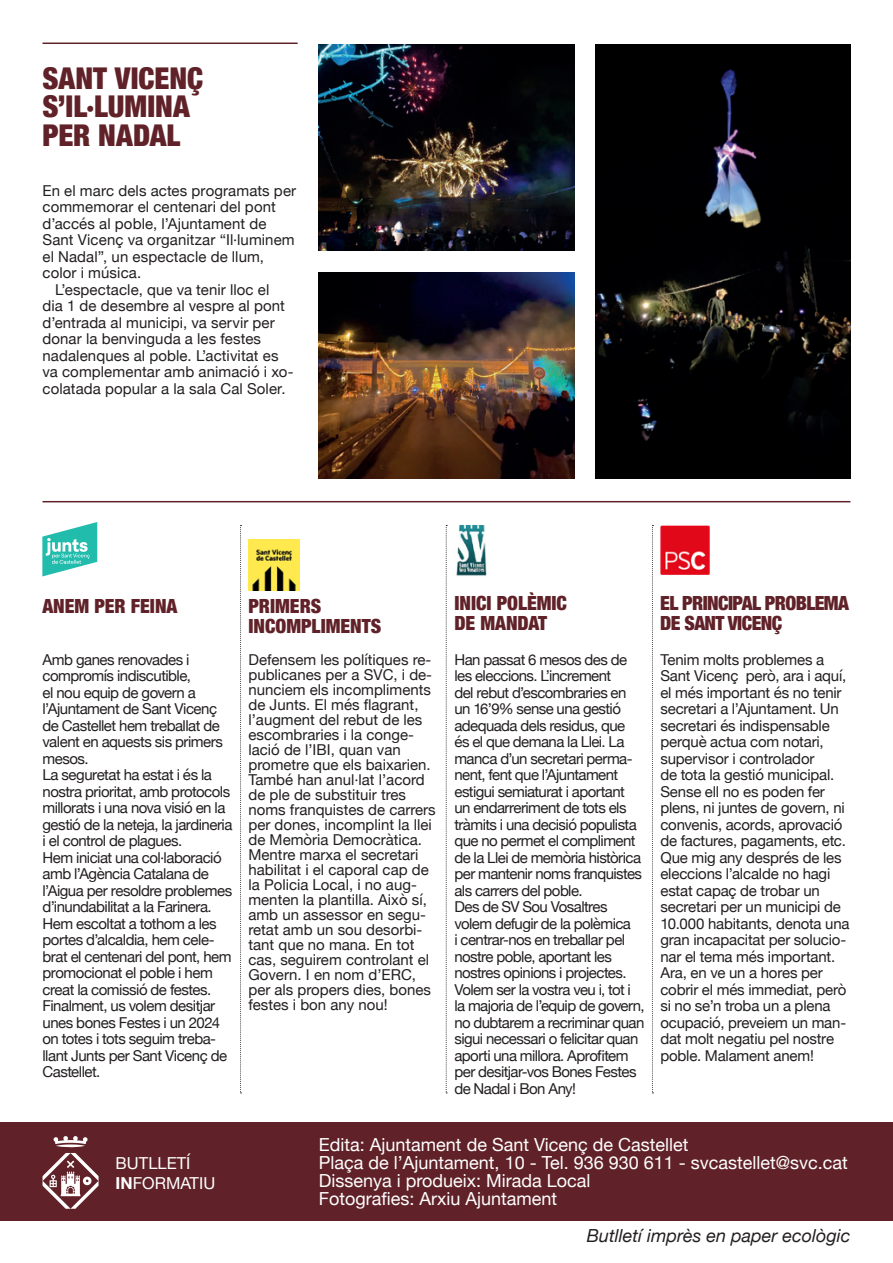
<style>
.page{position:relative;width:893px;height:1263px;background:#fff}
.page>*{position:absolute;margin:0;border:0;box-sizing:border-box;transform-origin:0 0}
.t1{font:900 condensed 30px/28.5px "Helvetica Neue";color:#602228}
.t2{font:900 condensed 19.5px/19.5px "Helvetica Neue";color:#602228}
.t3{font:900 condensed 19.5px/19.5px "Helvetica Neue";letter-spacing:-.03em;color:#602228}
.t4{font:18px/18px "Helvetica Neue";color:#fff}
.t5{font:italic 18px "Helvetica Neue";color:#231f20}
.t6{font:16.5px/19.8px "Helvetica Neue";color:#fff}
.t7{font:15px/16.5px "Helvetica Neue";letter-spacing:-.015em;color:#231f20}
.t8{font:15px/16.5px "Helvetica Neue";letter-spacing:-.04em;color:#231f20}
.t9{font:15px/16.5px "Helvetica Neue";letter-spacing:-.035em;color:#231f20}
.t10{font:15px "Helvetica Neue";letter-spacing:.005em;color:#231f20}
.t11{font:15px "Helvetica Neue";letter-spacing:.01em;color:#231f20}
.s1{font-weight:700}
</style>
<div class="page">
<div style="left:0;top:1122px;width:893px;height:98px;background:#602228"></div>
<svg style="left:53px;top:1136px;width:35px;height:11px"></svg>
<svg style="left:43px;top:1153px;width:56px;height:56px"></svg>
<hr style="left:43px;top:501px;width:807px;height:1px;background:#602228">
<hr style="left:43px;top:43px;width:255px;height:1px;background:#602228">
<img style="left:319px;top:44px;width:255px;height:207px">
<img style="left:595px;top:44px;width:255px;height:435px">
<img style="left:319px;top:272px;width:255px;height:207px">
<svg style="left:42px;top:522px;width:55px;height:54px"></svg>
<img style="left:248px;top:539px;width:51px;height:51px">
<img style="left:456px;top:525px;width:31px;height:51px">
<img style="left:660px;top:525px;width:50px;height:49px">
<svg style="left:240px;top:525px;width:2px;height:568px"></svg>
<svg style="left:446px;top:525px;width:1px;height:568px"></svg>
<svg style="left:652px;top:525px;width:1px;height:568px"></svg>
<h1 class="t1" style="left:43px;top:62px;width:162px">SANT VICENÇ<br>S’IL·LUMINA<br>PER NADAL</h1>
<p class="t11" style="left:43px;top:180px;width:255px">En el marc dels actes programats per</p>
<p class="t11" style="left:43px;top:196px;width:235px">commemorar el centenari del pont</p>
<p class="t10" style="left:43px;top:213px;width:225px">d’accés al poble, l’Ajuntament de</p>
<p class="t11" style="left:43px;top:229px;width:254px">Sant Vicenç va organitzar “Il·luminem</p>
<p class="t10" style="left:43px;top:246px;width:223px">el Nadal”, un espectacle de llum,</p>
<p class="t11" style="left:43px;top:262px;width:100px">color i música.</p>
<p class="t10" style="left:55px;top:279px;width:216px">L’espectacle, que va tenir lloc el</p>
<p class="t10" style="left:43px;top:295px;width:244px">dia 1 de desembre al vespre al pont</p>
<p class="t10" style="left:43px;top:312px;width:234px">d’entrada al municipi, va servir per</p>
<p class="t10" style="left:43px;top:328px;width:220px">donar la benvinguda a les festes</p>
<p class="t10" style="left:43px;top:345px;width:238px">nadalenques al poble. L’activitat es</p>
<p class="t10" style="left:43px;top:361px;width:253px">va complementar amb animació i xo-</p>
<p class="t10" style="left:43px;top:378px;width:245px">colatada popular a la sala Cal Soler.</p>
<h2 class="t2" style="left:42px;top:595px;width:137px">ANEM PER FEINA</h2>
<h2 class="t2" style="left:248px;top:595px;width:134px">PRIMERS<br>INCOMPLIMENTS</h2>
<h2 class="t2" style="left:454px;top:592px;width:114px">INICI POLÈMIC<br>DE MANDAT</h2>
<h2 class="t3" style="left:660px;top:592px;width:190px">EL PRINCIPAL PROBLEMA<br>DE SANT VICENÇ</h2>
<p class="t9" style="left:43px;top:652px;width:191px">Amb ganes renovades i compromís indiscutible,<br>el nou equip de govern a l’Ajuntament de Sant Vicenç de Castellet hem treballat de valent en aquests sis primers mesos.<br>La seguretat ha estat i és la nostra prioritat, amb protocols millorats i una nova visió en la gestió de la neteja, la jardineria i el control de plagues.<br>Hem iniciat una col·laboració amb l’Agència Catalana de l’Aigua per resoldre problemes d’inundabilitat a la Farinera.<br>Hem escoltat a tothom a les portes d’alcaldia, hem cele&shy;brat el centenari del pont, hem promocionat el poble i hem creat la comissió de festes.<br>Finalment, us volem desitjar unes bones Festes i un 2024 on totes i tots seguim treba&shy;llant Junts per Sant Vicenç de<br>Castellet.</p>
<p class="t7" style="left:248px;top:653px;width:189px;line-height:15px">Defensem les polítiques re&shy;publicanes per a SVC, i de&shy;nunciem els incompliments de Junts. El més flagrant, l’augment del rebut de les escombraries i la conge&shy;lació de l’IBI, quan van prometre que els baixarien.<br>També han anul·lat l’acord de ple de substituir tres noms franquistes de carrers per dones, incomplint la llei de Memòria Democràtica.<br>Mentre marxa el secretari habilitat i el caporal cap de la Policia Local, i no aug&shy;menten la plantilla. Això sí, amb un assessor en segu&shy;retat amb un sou desorbi&shy;tant que no mana. En tot cas, seguirem controlant el<br>Govern. I en nom d’ERC, per als propers dies, bones festes i bon any nou!</p>
<p class="t8" style="left:454px;top:652px;width:192px">Han passat 6 mesos des de les eleccions. L’increment<br>del rebut d’escombraries en un 16’9% sense una gestió adequada dels residus, que<br>és el que demana la Llei. La manca d’un secretari perma&shy;nent, fent que l’Ajuntament estigui semiaturat i aportant un endarreriment de tots els tràmits i una decisió populista que no permet el compliment de la Llei de memòria històrica per mantenir noms franquistes als carrers del poble.<br>Des de SV Sou Vosaltres volem defugir de la polèmica<br>i centrar-nos en treballar pel nostre poble, aportant les nostres opinions i projectes.<br>Volem ser la vostra veu i, tot i la majoria de l’equip de govern, no dubtarem a recriminar quan sigui necessari o felicitar quan aporti una millora. Aprofitem per desitjar-vos Bones Festes de Nadal i Bon Any!</p>
<p class="t7" style="left:660px;top:652px;width:191px">Tenim molts problemes a<br>Sant Vicenç però, ara i aquí, el més important és no tenir secretari a l’Ajuntament. Un secretari és indispensable perquè actua com notari, supervisor i controlador<br>de tota la gestió municipal.<br>Sense ell no es poden fer plens, ni juntes de govern, ni convenis, acords, aprovació de factures, pagaments, etc.<br>Que mig any després de les eleccions l’alcalde no hagi estat capaç de trobar un secretari per un municipi de<br>10.000 habitants, denota una gran incapacitat per solucio&shy;nar el tema més important.<br>Ara, en ve un a hores per cobrir el més immediat, però si no se’n troba un a plena ocupació, preveiem un man&shy;dat molt negatiu pel nostre poble. Malament anem!</p>
<p class="t6" style="left:116px;top:1154px;width:101px">BUTLLETÍ<br><span class="s1">IN</span>FORMATIU</p>
<p class="t4" style="left:319px;top:1136px;width:530px">Edita: Ajuntament de Sant Vicenç de Castellet<br>Plaça de l’Ajuntament, 10 - Tel. 936 930 611 - svcastellet@svc.cat Dissenya i produeix: Mirada Local<br>Fotografies: Arxiu Ajuntament</p>
<p class="t5" style="left:587px;top:1223px;width:265px">Butlletí imprès en paper ecològic</p>
</div>
